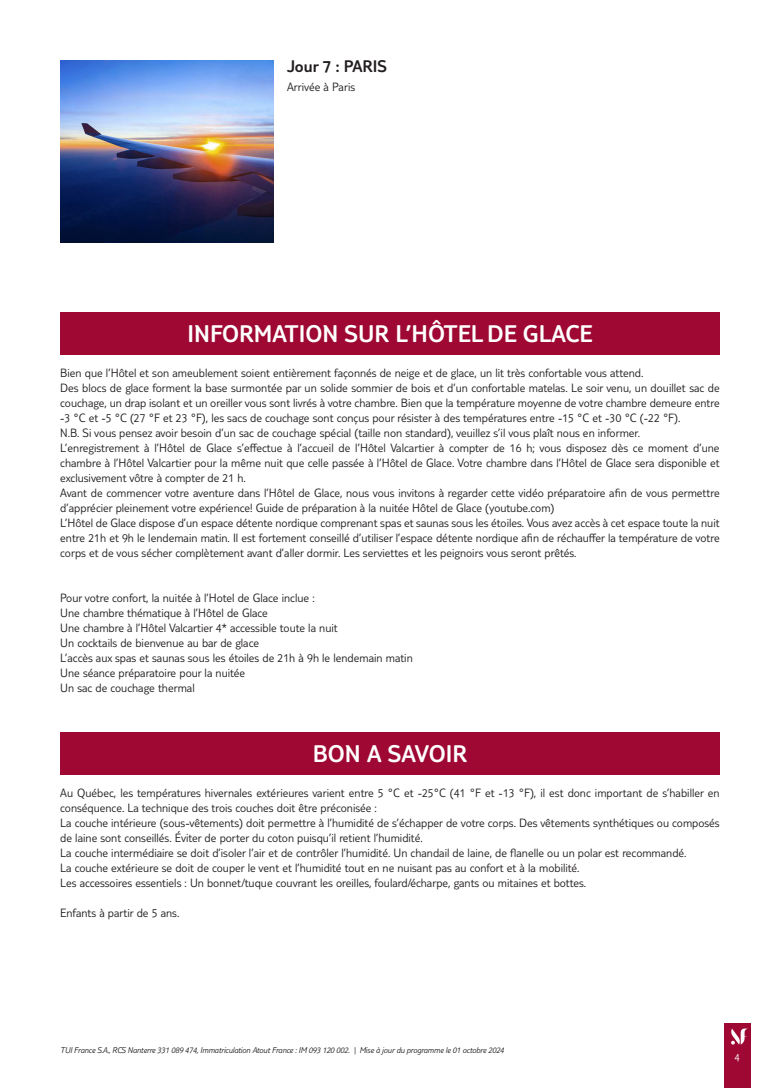
<style>
.page{position:relative;width:780px;height:1088px;background:#fff}
.page>*{position:absolute;margin:0;border:0;box-sizing:border-box;transform-origin:0 0}
.t1{font:300 25px "TUI Type";color:#fff}
.t2{font:300 17.5px "TUI Type";color:#231f20}
.t3{font:300 12.5px/15px "TUI Type";color:#231f20}
.t4{font:300 11.25px "TUI Type";color:#fff}
.t5{font:italic 300 8.75px "TUI Type";letter-spacing:-.02em;color:#231f20}
</style>
<div class="page">
<div style="left:724px;top:1023px;width:26px;height:65px;background:#9e0832"></div>
<svg style="left:731px;top:1028px;width:17px;height:16px"></svg>
<img style="left:60px;top:60px;width:213px;height:182px">
<div style="left:60px;top:312px;width:659px;height:42px;background:#9e0832"></div>
<div style="left:60px;top:732px;width:659px;height:43px;background:#9e0832"></div>
<h2 class="t2" style="left:287px;top:56px;width:101px">Jour 7 : PARIS</h2>
<p class="t3" style="left:287px;top:79px;width:69px">Arrivée à Paris</p>
<h1 class="t1" style="left:187px;top:319px;width:406px">INFORMATION SUR L’HÔTEL DE GLACE</h1>
<p class="t3" style="left:60px;top:365px;width:661px">Bien que l’Hôtel et son ameublement soient entièrement façonnés de neige et de glace, un lit très confortable vous attend.<br>Des blocs de glace forment la base surmontée par un solide sommier de bois et d’un confortable matelas. Le soir venu, un douillet sac de couchage, un drap isolant et un oreiller vous sont livrés à votre chambre. Bien que la température moyenne de votre chambre demeure entre -3 °C et -5 °C (27 °F et 23 °F), les sacs de couchage sont conçus pour résister à des températures entre -15 °C et -30 °C (-22 °F).<br>N.B. Si vous pensez avoir besoin d’un sac de couchage spécial (taille non standard), veuillez s’il vous plaît nous en informer.<br>L’enregistrement à l’Hôtel de Glace s’effectue à l’accueil de l’Hôtel Valcartier à compter de 16 h; vous disposez dès ce moment d’une chambre à l’Hôtel Valcartier pour la même nuit que celle passée à l’Hôtel de Glace. Votre chambre dans l’Hôtel de Glace sera disponible et exclusivement vôtre à compter de 21 h.<br>Avant de commencer votre aventure dans l’Hôtel de Glace, nous vous invitons à regarder cette vidéo préparatoire afin de vous permettre d’apprécier pleinement votre expérience! Guide de préparation à la nuitée Hôtel de Glace (youtube.com)<br>L’Hôtel de Glace dispose d’un espace détente nordique comprenant spas et saunas sous les étoiles. Vous avez accès à cet espace toute la nuit entre 21h et 9h le lendemain matin. Il est fortement conseillé d’utiliser l’espace détente nordique afin de réchauffer la température de votre corps et de vous sécher complètement avant d’aller dormir. Les serviettes et les peignoirs vous seront prêtés.</p>
<p class="t3" style="left:60px;top:590px;width:354px">Pour votre confort, la nuitée à l’Hotel de Glace inclue :<br>Une chambre thématique à l’Hôtel de Glace<br>Une chambre à l’Hôtel Valcartier 4* accessible toute la nuit<br>Un cocktails de bienvenue au bar de glace<br>L’accès aux spas et saunas sous les étoiles de 21h à 9h le lendemain matin Une séance préparatoire pour la nuitée<br>Un sac de couchage thermal</p>
<h1 class="t1" style="left:313px;top:739px;width:156px">BON A SAVOIR</h1>
<p class="t3" style="left:60px;top:785px;width:661px">Au Québec, les températures hivernales extérieures varient entre 5 °C et -25°C (41 °F et -13 °F), il est donc important de s’habiller en conséquence. La technique des trois couches doit être préconisée :<br>La couche intérieure (sous-vêtements) doit permettre à l’humidité de s’échapper de votre corps. Des vêtements synthétiques ou composés de laine sont conseillés. Éviter de porter du coton puisqu’il retient l’humidité.<br>La couche intermédiaire se doit d’isoler l’air et de contrôler l’humidité. Un chandail de laine, de flanelle ou un polar est recommandé.<br>La couche extérieure se doit de couper le vent et l’humidité tout en ne nuisant pas au confort et à la mobilité.<br>Les accessoires essentiels : Un bonnet/tuque couvrant les oreilles, foulard/écharpe, gants ou mitaines et bottes.</p>
<p class="t3" style="left:60px;top:905px;width:121px">Enfants à partir de 5 ans.</p>
<p class="t5" style="left:60px;top:1045px;width:445px">TUI France S.A., RCS Nanterre 331 089 474, Immatriculation Atout France : IM 093 120 002. | Mise à jour du programme le 01 octobre 2024</p>
<p class="t4" style="left:734px;top:1050px;width:7px">4</p>
</div>
